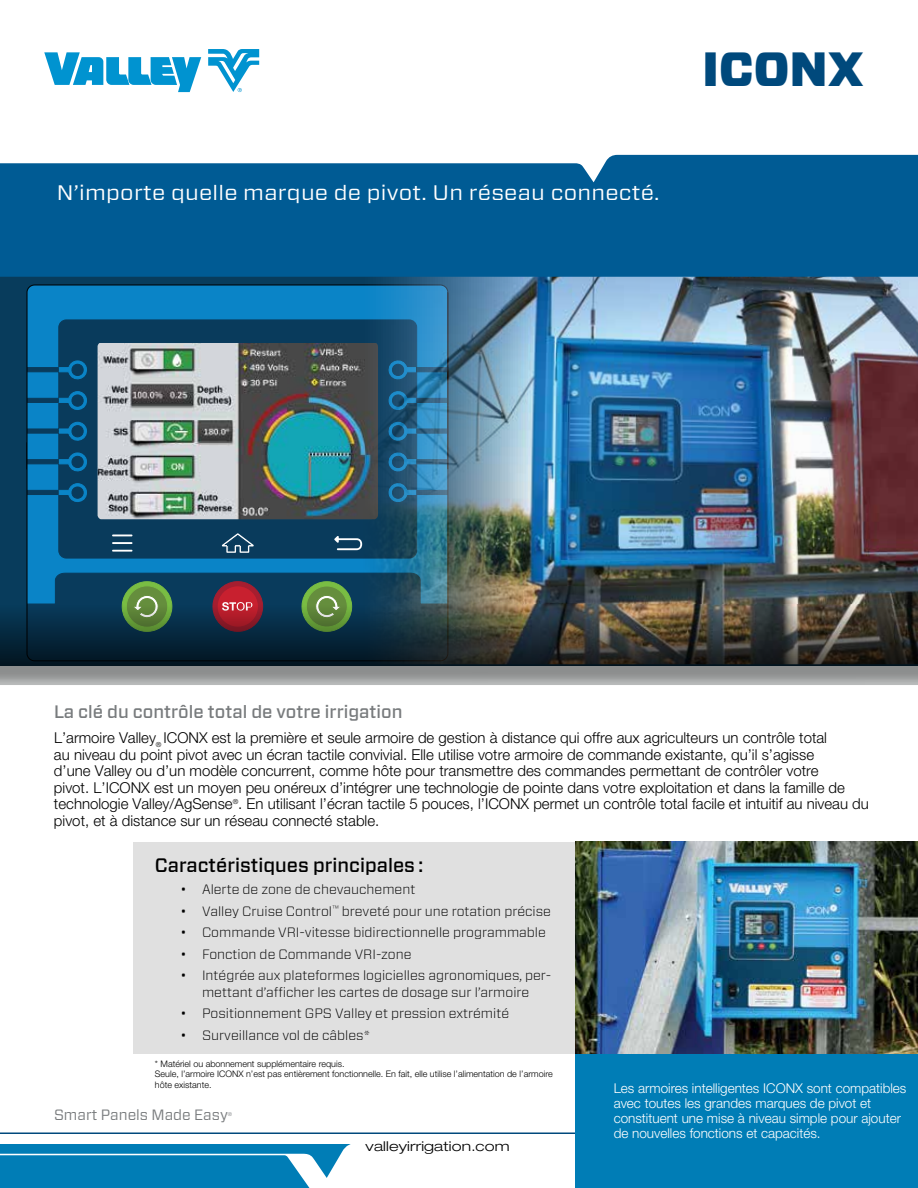
<style>
.page{position:relative;width:918px;height:1188px;background:#fff}
.page>*{position:absolute;margin:0;border:0;box-sizing:border-box;transform-origin:0 0}
.t1{font:900 48px "Forza";color:#00497c}
.t2{font:21px "Forza";letter-spacing:.01em;color:#fff;scale:1.1 1}
.t3{font:500 19.5px "Forza";color:#000}
.t4{font:500 18px "Forza";color:#787b7d}
.t5{font:300 15px/16.5px "Helvetica Neue LT Pro";color:#000}
.t6{font:15px "Forza";color:#787b7d}
.t7{font:300 13.5px/16.2px "Forza";color:#000;text-align:center}
.t8{font:300 13.5px/15px "Helvetica Neue LT Pro";color:#fff}
.t9{font:300 expanded 13.5px "Helvetica Neue LT Pro";letter-spacing:.01em;color:#000;scale:1.1 1}
.t10{font:300 9px/10.8px "Helvetica Neue LT Pro";color:#000}
.t11{font:300 5.4px "Helvetica Neue LT Pro";color:#787b7d}
</style>
<div class="page">
<hr style="left:0;top:1132px;width:753px;height:2px;background:#00497c">
<div style="left:134px;top:842px;width:508px;height:211px;background:#e0e0e0"></div>
<svg style="left:0;top:1143px;width:576px;height:45px"></svg>
<div style="left:576px;top:1052px;width:342px;height:136px;background:#007db6"></div>
<div style="left:0;top:272px;width:918px;height:415px;background:#000;opacity:.26"></div>
<div style="left:0;top:277px;width:290px;height:328px;background:#083c5c"></div>
<svg style="left:26px;top:284px;width:264px;height:321px;background:#0e557f"></svg>
<img style="left:98px;top:343px;width:192px;height:176px">
<img style="left:290px;top:277px;width:628px;height:328px">
<img style="left:0;top:605px;width:918px;height:60px">
<svg style="left:208px;top:49px;width:51px;height:43px"></svg>
<svg style="left:44px;top:52px;width:157px;height:40px"></svg>
<div style="left:0;top:155px;width:918px;height:122px;background:#005b94"></div>
<img style="left:576px;top:842px;width:342px;height:211px">
<h2 class="t2" style="left:57px;top:179px;width:549px">N’importe quelle marque de pivot. Un réseau connecté.</h2>
<h1 class="t1" style="left:702px;top:37px;width:163px">ICONX</h1>
<p class="t4" style="left:54px;top:700px;width:350px">La clé du contrôle total de votre irrigation</p>
<p class="t5" style="left:54px;top:729px;width:816px">L’armoire Valley<sub>®</sub> ICONX est la première et seule armoire de gestion à distance qui offre aux agriculteurs un contrôle total<br>au niveau du point pivot avec un écran tactile convivial. Elle utilise votre armoire de commande existante, qu’il s’agisse<br>d’une Valley ou d’un modèle concurrent, comme hôte pour transmettre des commandes permettant de contrôler votre<br>pivot. L’ICONX est un moyen peu onéreux d’intégrer une technologie de pointe dans votre exploitation et dans la famille de technologie Valley/AgSense<sup>®</sup>. En utilisant l’écran tactile 5 pouces, l’ICONX permet un contrôle total facile et intuitif au niveau du pivot, et à distance sur un réseau connecté stable.</p>
<h3 class="t3" style="left:155px;top:853px;width:270px">Caractéristiques principales :</h3>
<p class="t7" style="left:180px;top:881px;width:236px">• Alerte de zone de chevauchement</p>
<p class="t7" style="left:180px;top:902px;width:372px">• Valley Cruise Control<sup>™</sup> breveté pour une rotation précise</p>
<p class="t7" style="left:180px;top:924px;width:367px">• Commande VRI-vitesse bidirectionnelle programmable</p>
<p class="t7" style="left:180px;top:946px;width:233px">• Fonction de Commande VRI-zone</p>
<p class="t7" style="left:180px;top:967px;width:372px">• Intégrée aux plateformes logicielles agronomiques, per&shy;mettant d’afficher les cartes de dosage sur l’armoire</p>
<p class="t7" style="left:180px;top:1005px;width:330px">• Positionnement GPS Valley et pression extrémité</p>
<p class="t7" style="left:180px;top:1027px;width:192px">• Surveillance vol de câbles*</p>
<p class="t10" style="left:155px;top:1058px;width:399px">* Matériel ou abonnement supplémentaire requis.<br>Seule, l’armoire ICONX n’est pas entièrement fonctionnelle. En fait, elle utilise l’alimentation de l’armoire hôte existante.</p>
<p class="t6" style="left:54px;top:1105px;width:175px">Smart Panels Made Easy</p>
<p class="t11" style="left:228px;top:1111px;width:6px">®</p>
<p class="t9" style="left:366px;top:1138px;width:133px">valleyirrigation.com</p>
<p class="t8" style="left:614px;top:1080px;width:294px">Les armoires intelligentes ICONX sont compatibles avec toutes les grandes marques de pivot et constituent une mise à niveau simple pour ajouter de nouvelles fonctions et capacités.</p>
</div>
